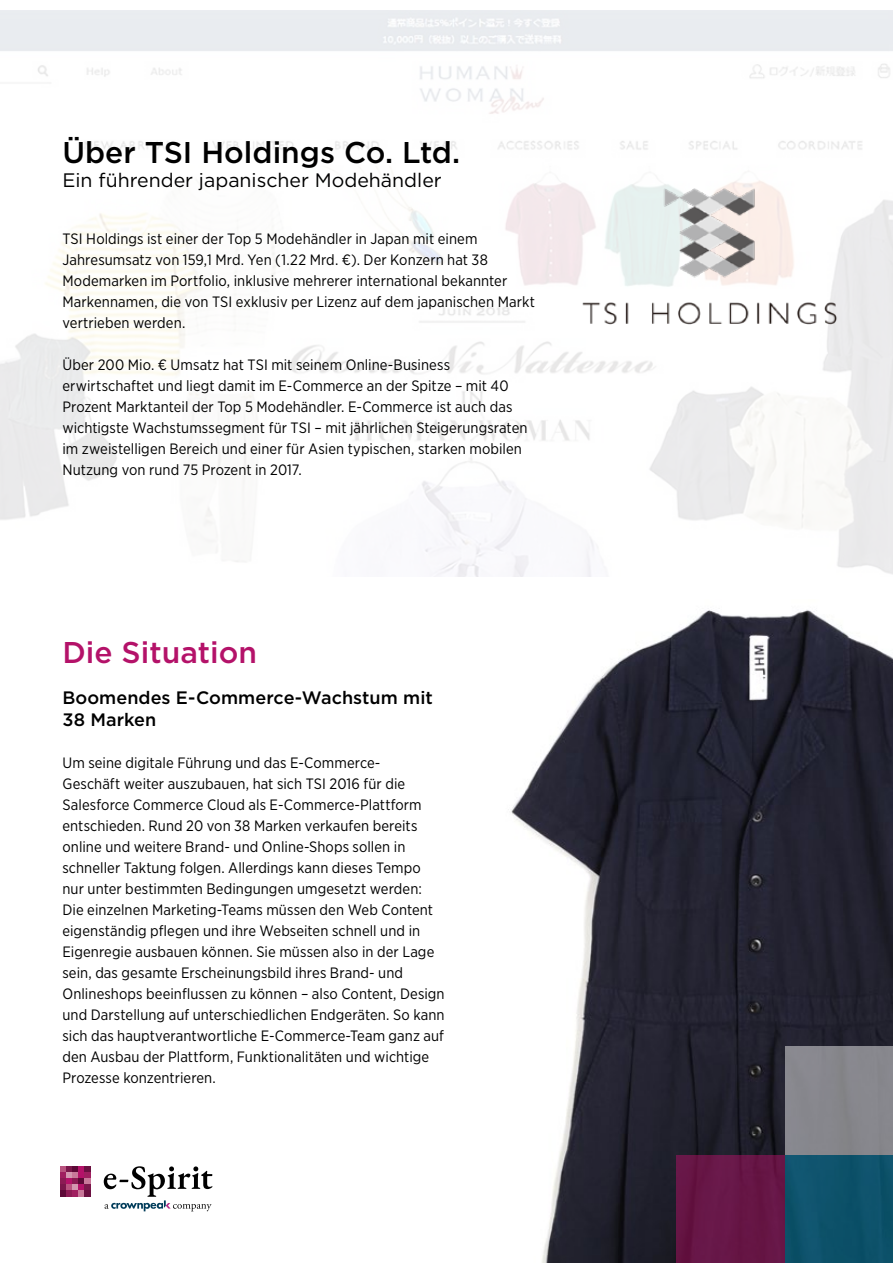
<style>
.page{position:relative;width:893px;height:1263px;background:#fff}
.page>*{position:absolute;margin:0;border:0;box-sizing:border-box;transform-origin:0 0}
.t1{font:500 30px "Gotham";color:#000}
.t2{font:500 30px "Gotham";color:#b41269}
.t3{font:19.5px "Gotham";color:#000}
.t4{font:500 18px/21px "Gotham";color:#000}
.t5{font:15px/21px "Gotham Narrow";letter-spacing:.005em;color:#000}
</style>
<div class="page">
<div style="left:78px;top:1166px;width:7px;height:6px;background:#b41269"></div>
<div style="left:78px;top:1172px;width:7px;height:6px;background:#b41269"></div>
<svg style="left:60px;top:1166px;width:18px;height:18px"></svg>
<div style="left:78px;top:1178px;width:7px;height:6px;background:#5d0937"></div>
<svg style="left:85px;top:1166px;width:6px;height:18px"></svg>
<div style="left:60px;top:1184px;width:6px;height:7px;background:#7b174b"></div>
<div style="left:66px;top:1184px;width:6px;height:7px;background:#b9537f"></div>
<div style="left:72px;top:1184px;width:6px;height:7px;background:#d496b0"></div>
<div style="left:78px;top:1184px;width:7px;height:7px;background:#b41269"></div>
<div style="left:85px;top:1184px;width:6px;height:7px;background:#7b174b"></div>
<svg style="left:60px;top:1191px;width:18px;height:6px"></svg>
<div style="left:78px;top:1191px;width:7px;height:6px;background:#c9789a"></div>
<svg style="left:85px;top:1191px;width:6px;height:6px"></svg>
<svg style="left:104px;top:1166px;width:108px;height:45px"></svg>
<img style="left:511px;top:610px;width:382px;height:653px">
<img style="left:0;top:10px;width:893px;height:566px">
<div style="left:785px;top:1155px;width:108px;height:108px;background:#0d526a"></div>
<div style="left:677px;top:1155px;width:108px;height:108px;background:#671647"></div>
<div style="left:785px;top:1047px;width:108px;height:108px;background:#87878d"></div>
<img style="left:572px;top:162px;width:277px;height:173px">
<h1 class="t1" style="left:62px;top:133px;width:399px">Über TSI Holdings Co. Ltd.</h1>
<h2 class="t3" style="left:62px;top:167px;width:381px">Ein führender japanischer Modehändler</h2>
<p class="t5" style="left:62px;top:228px;width:474px">TSI Holdings ist einer der Top 5 Modehändler in Japan mit einem Jahresumsatz von 159,1 Mrd. Yen (1.22 Mrd. €). Der Konzern hat 38<br>Modemarken im Portfolio, inklusive mehrerer international bekannter Markennamen, die von TSI exklusiv per Lizenz auf dem japanischen Markt vertrieben werden.</p>
<p class="t5" style="left:62px;top:354px;width:467px">Über 200 Mio. € Umsatz hat TSI mit seinem Online-Business erwirtschaftet und liegt damit im E-Commerce an der Spitze – mit 40<br>Prozent Marktanteil der Top 5 Modehändler. E-Commerce ist auch das wichtigste Wachstumssegment für TSI – mit jährlichen Steigerungsraten im zweistelligen Bereich und einer für Asien typischen, starken mobilen Nutzung von rund 75 Prozent in 2017.</p>
<h1 class="t2" style="left:62px;top:633px;width:196px">Die Situation</h1>
<p class="t4" style="left:62px;top:687px;width:372px">Boomendes E-Commerce-Wachstum mit<br>38 Marken</p>
<p class="t5" style="left:62px;top:751px;width:384px">Um seine digitale Führung und das E-Commerce-<br>Geschäft weiter auszubauen, hat sich TSI 2016 für die Salesforce Commerce Cloud als E-Commerce-Plattform entschieden. Rund 20 von 38 Marken verkaufen bereits online und weitere Brand- und Online-Shops sollen in schneller Taktung folgen. Allerdings kann dieses Tempo nur unter bestimmten Bedingungen umgesetzt werden:<br>Die einzelnen Marketing-Teams müssen den Web Content eigenständig pflegen und ihre Webseiten schnell und in Eigenregie ausbauen können. Sie müssen also in der Lage sein, das gesamte Erscheinungsbild ihres Brand- und Onlineshops beeinflussen zu können – also Content, Design und Darstellung auf unterschiedlichen Endgeräten. So kann sich das hauptverantwortliche E-Commerce-Team ganz auf den Ausbau der Plattform, Funktionalitäten und wichtige Prozesse konzentrieren.</p>
</div>
